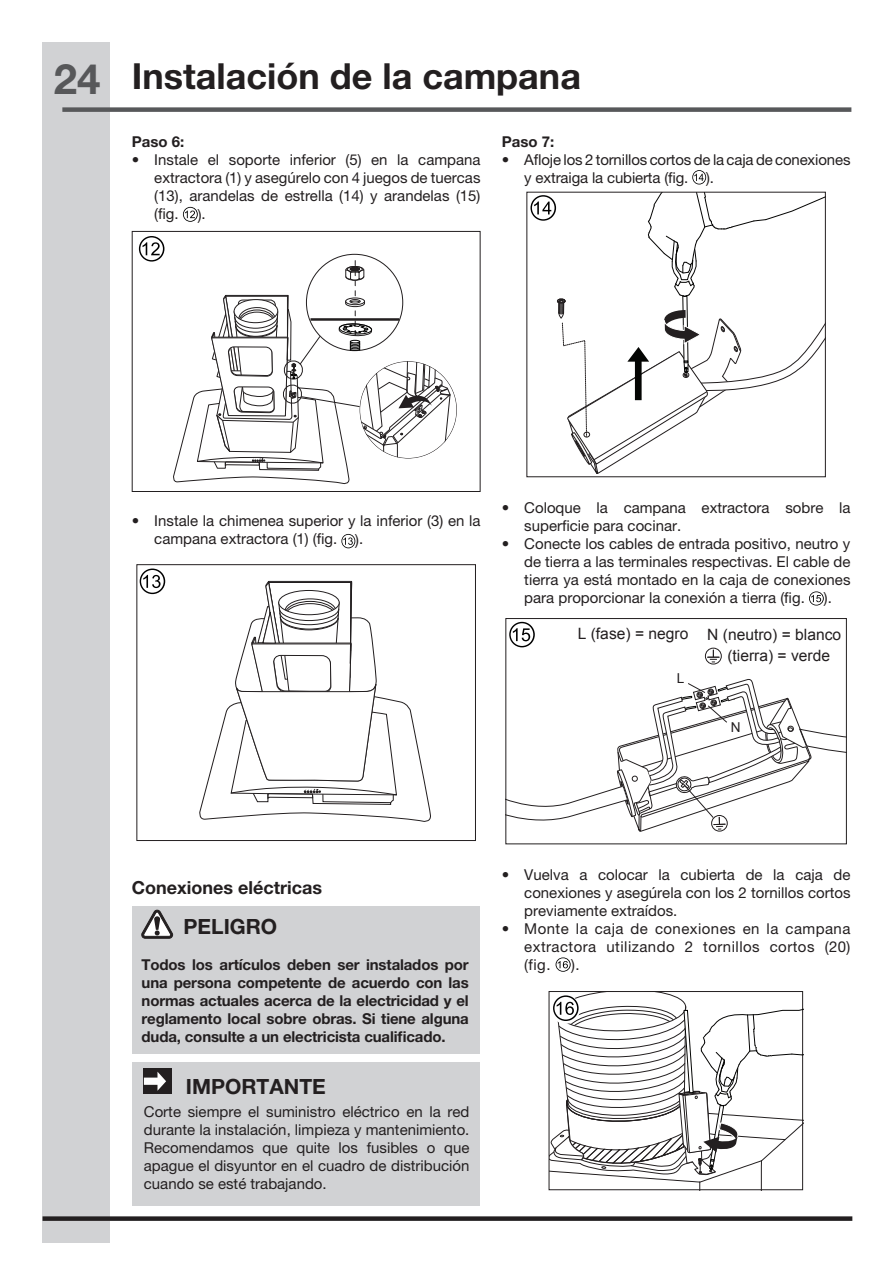
<style>
.page{position:relative;width:893px;height:1263px;background:#fff}
.page>*{position:absolute;margin:0;border:0;box-sizing:border-box;transform-origin:0 0}
.t1{font:700 42px "Helvetica Neue LT Pro";color:#57585a}
.Headline-01{font:700 36px "Helvetica Neue LT Pro";color:#231f20}
.t2{font:700 21px "Helvetica Neue LT Pro";color:#231f20}
.Headline-02{font:700 18px "Helvetica Neue LT Pro";color:#231f20}
.t3{font:15.6px "Arial";color:#231f20}
.Bulltet_points{font:15px/18px "Helvetica Neue LT Pro";color:#231f20;text-align:justify}
.t4{font:700 15px/18px "Helvetica Neue LT Pro";letter-spacing:-.01em;color:#231f20;text-align:justify}
.t5{font:13.65px "Arial";color:#231f20}
</style>
<div class="page">
<div style="left:43px;top:43px;width:67px;height:1200px;background:#d1d2d4"></div>
<div style="left:43px;top:1216px;width:809px;height:5px;background:#231f20"></div>
<div style="left:62px;top:107px;width:789px;height:5px;background:#57585a"></div>
<svg style="left:183px;top:207px;width:15px;height:15px"></svg>
<svg style="left:173px;top:261px;width:278px;height:223px"></svg>
<svg style="left:341px;top:534px;width:14px;height:14px"></svg>
<svg style="left:199px;top:580px;width:232px;height:242px"></svg>
<div style="left:136px;top:564px;width:340px;height:277px;border:1px solid #231f20"></div>
<svg style="left:140px;top:568px;width:25px;height:26px"></svg>
<div style="left:132px;top:906px;width:348px;height:147px;background:#d1d2d4"></div>
<svg style="left:141px;top:910px;width:32px;height:28px"></svg>
<div style="left:132px;top:1063px;width:348px;height:143px;background:#d1d2d4"></div>
<div style="left:144px;top:1068px;width:28px;height:26px;background:#231f20"></div>
<svg style="left:144px;top:1072px;width:22px;height:19px"></svg>
<svg style="left:692px;top:170px;width:14px;height:15px"></svg>
<svg style="left:530px;top:192px;width:295px;height:282px"></svg>
<svg style="left:809px;top:591px;width:15px;height:15px"></svg>
<svg style="left:506px;top:618px;width:340px;height:217px"></svg>
<svg style="left:555px;top:957px;width:16px;height:15px"></svg>
<svg style="left:549px;top:991px;width:254px;height:199px"></svg>
<svg style="left:139px;top:236px;width:26px;height:26px"></svg>
<div style="left:132px;top:231px;width:348px;height:261px;border:1px solid #231f20"></div>
<h1 class="t1" style="left:54px;top:53px;width:48px">24</h1>
<p class="Headline-01" style="left:132px;top:54px;width:451px">Instalación de la campana</p>
<p class="t4" style="left:132px;top:132px;width:54px">Paso 6:</p>
<p class="Bulltet_points" style="left:154px;top:150px;width:328px;text-indent:-22px">• Instale el soporte inferior (5) en la campana extractora (1) y asegúrelo con 4 juegos de tuercas (13), arandelas de estrella (14) y arandelas (15) (fig.</p>
<p class="Bulltet_points" style="left:198px;top:205px;width:10px">).</p>
<p class="t4" style="left:502px;top:132px;width:54px">Paso 7:</p>
<p class="Bulltet_points" style="left:524px;top:150px;width:328px;text-indent:-22px">• Afloje los 2 tornillos cortos de la caja de conexiones y extraiga la cubierta (fig. ).</p>
<p class="Bulltet_points" style="left:154px;top:511px;width:328px;text-indent:-22px">• Instale la chimenea superior y la inferior (3) en la campana extractora (1) (fig. ).</p>
<p class="Bulltet_points" style="left:524px;top:499px;width:328px;text-indent:-22px">• Coloque la campana extractora sobre la superficie para cocinar.</p>
<p class="Bulltet_points" style="left:524px;top:535px;width:328px;text-indent:-22px">• Conecte los cables de entrada positivo, neutro y de tierra a las terminales respectivas. El cable de tierra ya está montado en la caja de conexiones para proporcionar la conexión a tierra (fig.</p>
<p class="Bulltet_points" style="left:824px;top:589px;width:10px">).</p>
<p class="t3" style="left:578px;top:623px;width:112px">L (fase) = negro</p>
<p class="t5" style="left:677px;top:669px;width:9px">L</p>
<p class="t3" style="left:707px;top:624px;width:135px">N (neutro) = blanco</p>
<p class="t3" style="left:727px;top:645px;width:104px">(tierra) = verde</p>
<p class="t5" style="left:731px;top:719px;width:11px">N</p>
<p class="Headline-02" style="left:132px;top:876px;width:192px">Conexiones eléctricas</p>
<p class="t2" style="left:184px;top:913px;width:95px">PELIGRO</p>
<p class="t4" style="left:142px;top:955px;width:329px">Todos los artículos deben ser instalados por una persona competente de acuerdo con las normas actuales acerca de la electricidad y el reglamento local sobre obras. Si tiene alguna duda, consulte a un electricista cualificado.</p>
<p class="t2" style="left:186px;top:1074px;width:141px">IMPORTANTE</p>
<p class="Bulltet_points" style="left:144px;top:1102px;width:327px">Corte siempre el suministro eléctrico en la red durante la instalación, limpieza y mantenimiento.<br>Recomendamos que quite los fusibles o que apague el disyuntor en el cuadro de distribución cuando se esté trabajando.</p>
<p class="Bulltet_points" style="left:524px;top:866px;width:328px;text-indent:-22px">• Vuelva a colocar la cubierta de la caja de conexiones y asegúrela con los 2 tornillos cortos previamente extraídos.</p>
<p class="Bulltet_points" style="left:524px;top:920px;width:328px;text-indent:-22px">• Monte la caja de conexiones en la campana extractora utilizando 2 tornillos cortos (20) (fig.</p>
<p class="Bulltet_points" style="left:571px;top:956px;width:10px">).</p>
</div>
